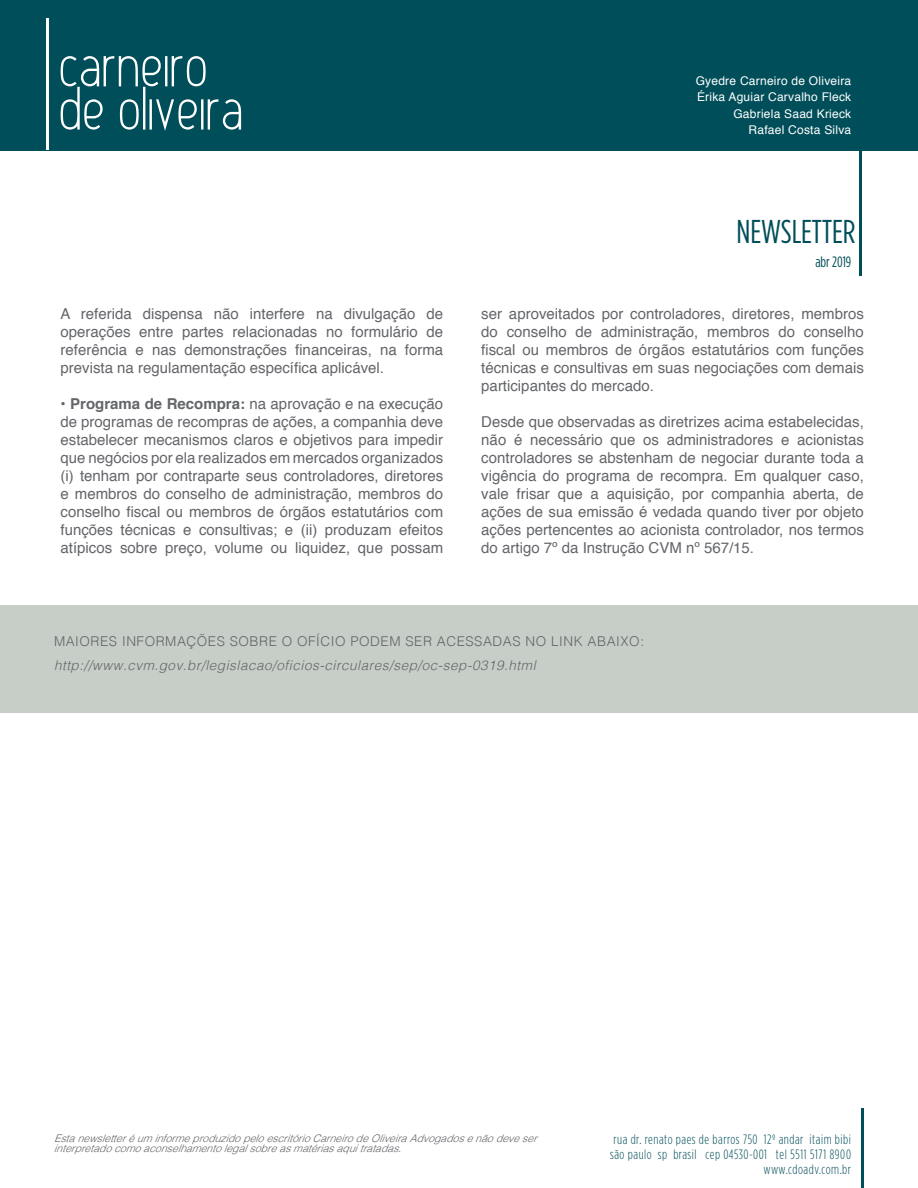
<style>
.page{position:relative;width:918px;height:1188px;background:#fff}
.page>*{position:absolute;margin:0;border:0;box-sizing:border-box;transform-origin:0 0}
.t1{font:33px "Gotham Condensed";color:#004e59}
.t2{font:15px/18px "Helvetica";color:#636569;text-align:justify}
.t3{font:15px "Gotham Condensed";color:#004e59}
.t4{font:300 13.5px/15px "Gotham Condensed";letter-spacing:.04em;color:#004e59;text-align:right}
.t5{font:italic 300 13.5px "Helvetica";letter-spacing:.04em;color:#636569}
.t6{font:300 13.5px "Helvetica";letter-spacing:.04em;color:#636569}
.t7{font:12px/16.5px "Helvetica";letter-spacing:.02em;color:#fff;text-align:right}
.t8{font:italic 300 10.5px/10.5px "Helvetica";color:#636569}
.s1{font-weight:700}
</style>
<div class="page">
<div style="left:0;top:0;width:918px;height:150px;background:#004e59"></div>
<hr style="left:47px;top:18px;width:2px;height:132px;background:#fff">
<svg style="left:61px;top:56px;width:180px;height:75px"></svg>
<hr style="left:862px;top:1108px;width:2px;height:80px;background:#004e59">
<hr style="left:860px;top:144px;width:2px;height:131px;background:#004e59">
<div style="left:0;top:605px;width:918px;height:107px;background:#c6cec7"></div>
<p class="t7" style="left:696px;top:73px;width:157px">Gyedre Carneiro de Oliveira<br>Érika Aguiar Carvalho Fleck<br>Gabriela Saad Krieck<br>Rafael Costa Silva</p>
<h1 class="t1" style="left:736px;top:213px;width:121px">NEWSLETTER</h1>
<p class="t2" style="left:61px;top:305px;width:384px">A referida dispensa não interfere na divulgação de operações entre partes relacionadas no formulário de referência e nas demonstrações financeiras, na forma prevista na regulamentação específica aplicável.</p>
<p class="t2" style="left:61px;top:395px;width:384px"><span class="s1">• Programa de Recompra:</span> na aprovação e na execução de programas de recompras de ações, a companhia deve estabelecer mecanismos claros e objetivos para impedir que negócios por ela realizados em mercados organizados (i) tenham por contraparte seus controladores, diretores e membros do conselho de administração, membros do conselho fiscal ou membros de órgãos estatutários com funções técnicas e consultivas; e (ii) produzam efeitos atípicos sobre preço, volume ou liquidez, que possam</p>
<p class="t3" style="left:815px;top:253px;width:37px">abr 2019</p>
<p class="t2" style="left:481px;top:305px;width:384px">ser aproveitados por controladores, diretores, membros do conselho de administração, membros do conselho fiscal ou membros de órgãos estatutários com funções técnicas e consultivas em suas negociações com demais participantes do mercado.</p>
<p class="t2" style="left:481px;top:413px;width:384px">Desde que observadas as diretrizes acima estabelecidas, não é necessário que os administradores e acionistas controladores se abstenham de negociar durante toda a vigência do programa de recompra. Em qualquer caso, vale frisar que a aquisição, por companhia aberta, de ações de sua emissão é vedada quando tiver por objeto ações pertencentes ao acionista controlador, nos termos do artigo 7º da Instrução CVM nº 567/15.</p>
<p class="t6" style="left:54px;top:630px;width:592px">MAIORES INFORMAÇÕES SOBRE O OFÍCIO PODEM SER ACESSADAS NO LINK ABAIXO:</p>
<p class="t5" style="left:54px;top:654px;width:483px">http://www.cvm.gov.br/legislacao/oficios-circulares/sep/oc-sep-0319.html</p>
<p class="t8" style="left:54px;top:1132px;width:487px">Esta newsletteré um informe produzido pelo escritório Carneiro de Oliveira Advogados e não deve ser interpretado como aconselhamento legal sobre as matérias aqui tratadas.</p>
<p class="t4" style="left:610px;top:1132px;width:242px">rua dr. renato paes de barros 750 12º andar itaim bibi são paulo sp brasil cep 04530-001 tel 5511 5171 8900 www.cdoadv.com.br</p>
</div>
